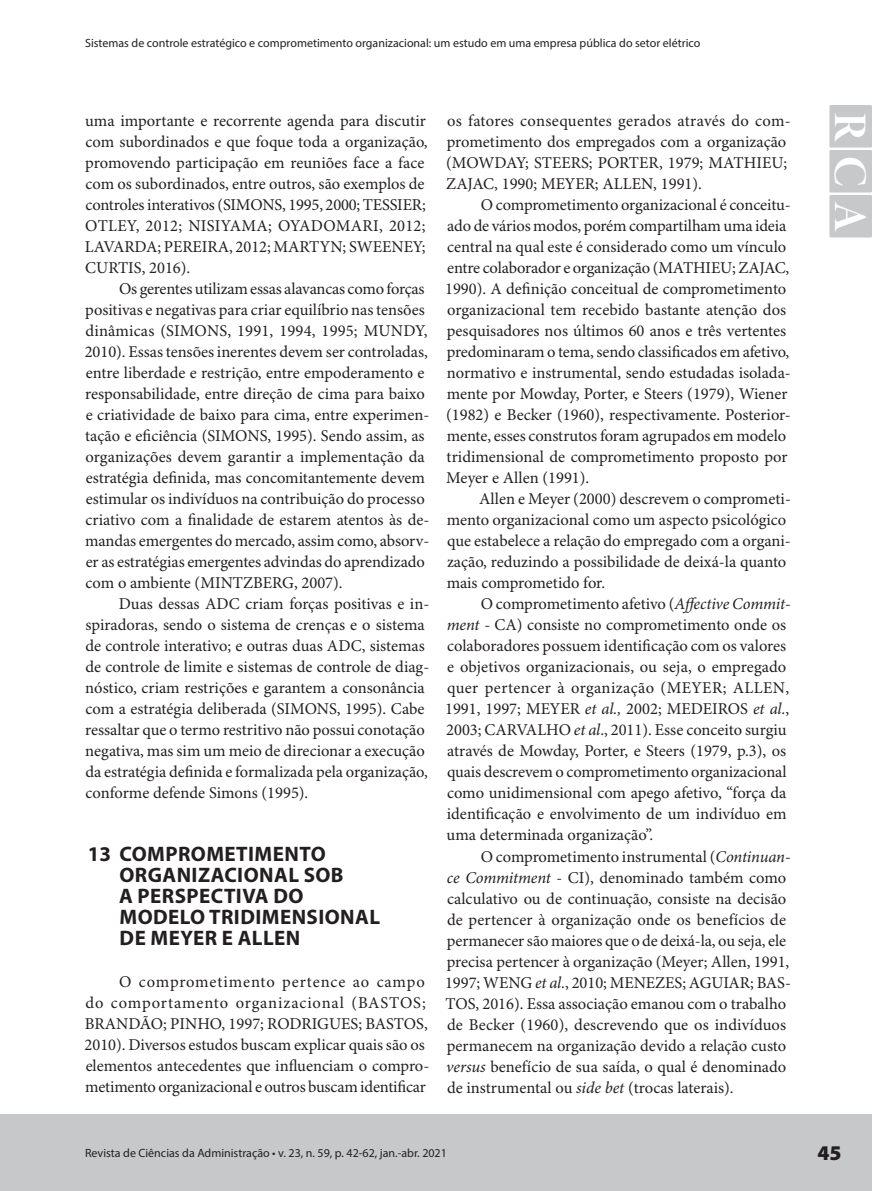
<style>
.page{position:relative;width:872px;height:1191px;background:#fff}
.page>*{position:absolute;margin:0;border:0;box-sizing:border-box;transform-origin:0 0}
.t1{font:46.8px "Minion Pro Bold Disp";color:#fff}
.t2{font:700 21px/21px "Myriad Pro";letter-spacing:.02em;color:#231f20}
.t3{font:900 21px "Myriad Pro";color:#231f20}
.t4{font:16.5px/21px "Minion Pro";color:#231f20}
.t5{font:12px "Myriad Pro";color:#231f20}
.s1{font-style:italic}
</style>
<div class="page">
<div style="left:0;top:1114px;width:872px;height:77px;background:#c7c8ca"></div>
<div style="left:829px;top:105px;width:43px;height:43px;background:#c7c8ca"></div>
<div style="left:829px;top:150px;width:43px;height:42px;background:#c7c8ca"></div>
<div style="left:829px;top:195px;width:43px;height:42px;background:#c7c8ca"></div>
<p class="t5" style="left:85px;top:35px;width:617px">Sistemas de controle estratégico e comprometimento organizacional: um estudo em uma empresa pública do setor elétrico</p>
<p class="t4" style="left:85px;top:111px;width:344px">uma importante e recorrente agenda para discutir com subordinados e que foque toda a organização, promovendo participação em reuniões face a face com os subordinados, entre outros, são exemplos de controles interativos (SIMONS, 1995, 2000; TESSIER; OTLEY, 2012; NISIYAMA; OYADOMARI, 2012; LAVARDA; PEREIRA, 2012; MARTYN; SWEENEY; CURTIS, 2016).</p>
<p class="t4" style="left:85px;top:279px;width:346px;text-indent:35px">Os gerentes utilizam essas alavancas como forças positivas e negativas para criar equilíbrio nas tensões dinâmicas (SIMONS, 1991, 1994, 1995; MUNDY, 2010). Essas tensões inerentes devem ser controladas, entre liberdade e restrição, entre empoderamento e responsabilidade, entre direção de cima para baixo e criatividade de baixo para cima, entre experimen&shy;tação e eficiência (SIMONS, 1995). Sendo assim, as organizações devem garantir a implementação da estratégia definida, mas concomitantemente devem estimular os indivíduos na contribuição do processo criativo com a finalidade de estarem atentos às de&shy;mandas emergentes do mercado, assim como, absorv&shy;er as estratégias emergentes advindas do aprendizado com o ambiente (MINTZBERG, 2007).</p>
<p class="t4" style="left:85px;top:594px;width:345px;text-indent:33px">Duas dessas ADC criam forças positivas e in&shy;spiradoras, sendo o sistema de crenças e o sistema de controle interativo; e outras duas ADC, sistemas de controle de limite e sistemas de controle de diag&shy;nóstico, criam restrições e garantem a consonância com a estratégia deliberada (SIMONS, 1995). Cabe ressaltar que o termo restritivo não possui conotação negativa, mas sim um meio de direcionar a execução da estratégia definida e formalizada pela organização, conforme defende Simons (1995).</p>
<p class="t2" style="left:119px;top:843px;width:262px;text-indent:-31px">13 COMPROMETIMENTO<br>ORGANIZACIONAL SOB<br>A PERSPECTIVA DO<br>MODELO TRIDIMENSIONAL<br>DE MEYER E ALLEN</p>
<p class="t4" style="left:85px;top:972px;width:346px;text-indent:35px">O comprometimento pertence ao campo do comportamento organizacional (BASTOS; BRANDÃO; PINHO, 1997; RODRIGUES; BASTOS, 2010). Diversos estudos buscam explicar quais são os elementos antecedentes que influenciam o compro&shy;metimento organizacional e outros buscam identificar</p>
<p class="t4" style="left:446px;top:111px;width:346px">os fatores consequentes gerados através do com&shy;prometimento dos empregados com a organização (MOWDAY; STEERS; PORTER, 1979; MATHIEU; ZAJAC, 1990; MEYER; ALLEN, 1991).</p>
<p class="t4" style="left:445px;top:195px;width:347px;text-indent:36px">O comprometimento organizacional é conceitu&shy;ado de vários modos, porém compartilham uma ideia central na qual este é considerado como um vínculo entre colaborador e organização (MATHIEU; ZAJAC, 1990). A definição conceitual de comprometimento organizacional tem recebido bastante atenção dos pesquisadores nos últimos 60 anos e três vertentes predominaram o tema, sendo classificados em afetivo, normativo e instrumental, sendo estudadas isolada&shy;mente por Mowday, Porter, e Steers (1979), Wiener (1982) e Becker (1960), respectivamente. Posterior&shy;mente, esses construtos foram agrupados em modelo tridimensional de comprometimento proposto por Meyer e Allen (1991).</p>
<p class="t4" style="left:447px;top:489px;width:346px;text-indent:32px">Allen e Meyer (2000) descrevem o comprometi&shy;mento organizacional como um aspecto psicológico que estabelece a relação do empregado com a organi&shy;zação, reduzindo a possibilidade de deixá-la quanto mais comprometido for.</p>
<p class="t4" style="left:445px;top:594px;width:347px;text-indent:36px">O comprometimento afetivo (<span class="s1">Affective Commit&shy;ment -</span> CA) consiste no comprometimento onde os colaboradores possuem identificação com os valores e objetivos organizacionais, ou seja, o empregado quer pertencer à organização (MEYER; ALLEN, 1991, 1997; MEYER <span class="s1">et al.,</span> 2002; MEDEIROS <span class="s1">et al.</span>, 2003; CARVALHO <span class="s1">et al</span>., 2011). Esse conceito surgiu através de Mowday, Porter, e Steers (1979, p.3), os quais descrevem o comprometimento organizacional como unidimensional com apego afetivo, “força da identificação e envolvimento de um indivíduo em uma determinada organização”.</p>
<p class="t4" style="left:445px;top:846px;width:347px;text-indent:36px">O comprometimento instrumental (<span class="s1">Continuan&shy;ce Commitment -</span> CI), denominado também como calculativo ou de continuação, consiste na decisão de pertencer à organização onde os benefícios de permanecer são maiores que o de deixá-la, ou seja, ele precisa pertencer à organização (Meyer; Allen, 1991, 1997; WENG <span class="s1">et al.</span>, 2010; MENEZES; AGUIAR; BAS-TOS, 2016). Essa associação emanou com o trabalho de Becker (1960), descrevendo que os indivíduos permanecem na organização devido a relação custo <span class="s1">versus</span> benefício de sua saída, o qual é denominado de instrumental ou <span class="s1">side bet</span> (trocas laterais).</p>
<h1 class="t1" style="left:878px;top:112px;width:121px;rotate:90deg">RCA</h1>
<p class="t5" style="left:85px;top:1145px;width:363px">Revista de Ciências da Administração • v. 23, n. 59, p. 42-62, jan.-abr. 2021</p>
<p class="t3" style="left:817px;top:1141px;width:26px">45</p>
</div>
